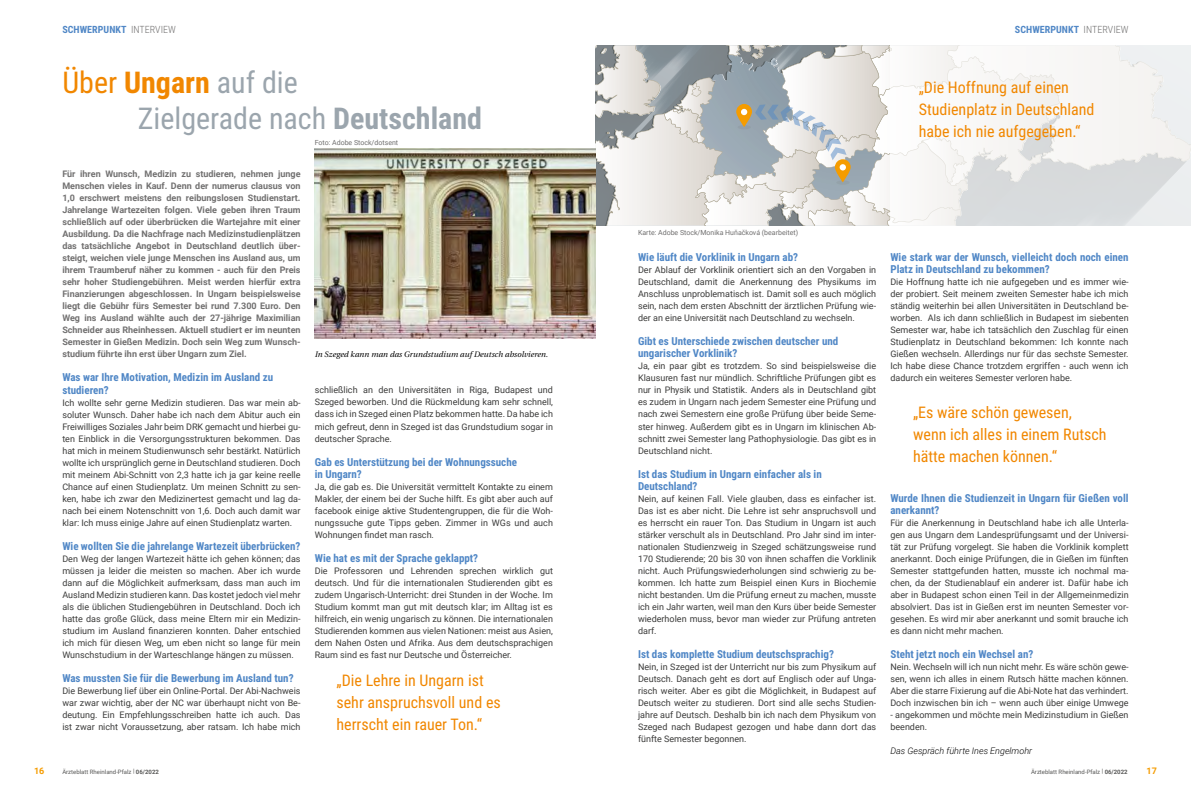
<style>
.page{position:relative;width:1191px;height:794px;background:#fff}
.page>*{position:absolute;margin:0;border:0;box-sizing:border-box;transform-origin:0 0}
.t1{font:30px/36px "Roboto Condensed";color:#9ba5ad}
.t2{font:16px/22px "Roboto Condensed";color:#f18700}
.t3{font:700 11px/12px "Roboto Condensed";color:#5087c6}
.t4{font:700 10px "Roboto Condensed";letter-spacing:.005em;color:#5087c6}
.t5{font:9px/12px "Roboto";color:#3c3c3b;text-align:justify}
.t6{font:700 9px/12px "Roboto";color:#717070;text-align:justify}
.t7{font:italic 300 9px "Roboto";color:#000}
.t8{font:700 9px "Roboto";color:#f59c00}
.t9{font:italic 8px "Linguistics Pro";letter-spacing:.005em;color:#000}
.t10{font:7px "Roboto";color:#706f6f}
.t11{font:6px "Roboto";color:#575756}
.s1{font-weight:300;color:#706f6f}
.s2{color:#f18700}
.s3{font-weight:700;color:#f18700}
.s4{font-weight:700}
</style>
<div class="page">
<svg style="left:1060px;top:45px;width:131px;height:180px;fill:#eef1f1"></svg>
<svg style="left:596px;top:45px;width:464px;height:180px"></svg>
<img style="left:315px;top:149px;width:280px;height:190px">
<p class="t4" style="left:62px;top:22px;width:115px">SCHWERPUNKT <span class="s1">INTERVIEW</span></p>
<p class="t4" style="left:1015px;top:22px;width:115px">SCHWERPUNKT <span class="s1">INTERVIEW</span></p>
<h1 class="t1" style="left:138px;top:64px;width:345px;text-indent:-76px"><span class="s2">Über</span> <span class="s3">Ungarn</span> auf die<br>Zielgerade nach <span class="s4">Deutschland</span></h1>
<p class="t6" style="left:62px;top:168px;width:240px">Für ihren Wunsch, Medizin zu studieren, nehmen junge Menschen vieles in Kauf. Denn der numerus clausus von 1,0 erschwert meistens den reibungslosen Studienstart.<br>Jahrelange Wartezeiten folgen. Viele geben ihren Traum schließlich auf oder überbrücken die Wartejahre mit einer Ausbildung. Da die Nachfrage nach Medizinstudienplätzen das tatsächliche Angebot in Deutschland deutlich über&shy;steigt, weichen viele junge Menschen ins Ausland aus, um ihrem Traumberuf näher zu kommen - auch für den Preis sehr hoher Studiengebühren. Meist werden hierfür extra Finanzierungen abgeschlossen. In Ungarn beispielsweise liegt die Gebühr fürs Semester bei rund 7.300 Euro. Den Weg ins Ausland wählte auch der 27-jährige Maximilian Schneider aus Rheinhessen. Aktuell studiert er im neunten Semester in Gießen Medizin. Doch sein Weg zum Wunsch&shy;studium führte ihn erst über Ungarn zum Ziel.</p>
<p class="t3" style="left:62px;top:371px;width:212px">Was war Ihre Motivation, Medizin im Ausland zu studieren?</p>
<p class="t5" style="left:62px;top:396px;width:240px">Ich wollte sehr gerne Medizin studieren. Das war mein ab&shy;soluter Wunsch. Daher habe ich nach dem Abitur auch ein Freiwilliges Soziales Jahr beim DRK gemacht und hierbei gu&shy;ten Einblick in die Versorgungsstrukturen bekommen. Das hat mich in meinem Studienwunsch sehr bestärkt. Natürlich wollte ich ursprünglich gerne in Deutschland studieren. Doch mit meinem Abi-Schnitt von 2,3 hatte ich ja gar keine reelle Chance auf einen Studienplatz. Um meinen Schnitt zu sen&shy;ken, habe ich zwar den Medizinertest gemacht und lag da&shy;nach bei einem Notenschnitt von 1,6. Doch auch damit war klar: Ich muss einige Jahre auf einen Studienplatz warten.</p>
<p class="t3" style="left:62px;top:539px;width:240px">Wie wollten Sie die jahrelange Wartezeit überbrücken?</p>
<p class="t5" style="left:62px;top:552px;width:240px">Den Weg der langen Wartezeit hätte ich gehen können; das müssen ja leider die meisten so machen. Aber ich wurde dann auf die Möglichkeit aufmerksam, dass man auch im Ausland Medizin studieren kann. Das kostet jedoch viel mehr als die üblichen Studiengebühren in Deutschland. Doch ich hatte das große Glück, dass meine Eltern mir ein Medizin&shy;studium im Ausland finanzieren konnten. Daher entschied ich mich für diesen Weg, um eben nicht so lange für mein Wunschstudium in der Warteschlange hängen zu müssen.</p>
<p class="t3" style="left:62px;top:671px;width:233px">Was mussten Sie für die Bewerbung im Ausland tun?</p>
<p class="t5" style="left:62px;top:684px;width:240px">Die Bewerbung lief über ein Online-Portal. Der Abi-Nachweis war zwar wichtig, aber der NC war überhaupt nicht von Be&shy;deutung. Ein Empfehlungsschreiben hatte ich auch. Das ist zwar nicht Voraussetzung, aber ratsam. Ich habe mich</p>
<h2 class="t2" style="left:918px;top:76px;width:177px">„Die Hoffnung auf einen<br>Studienplatz in Deutschland habe ich nie aufgegeben.“</h2>
<p class="t10" style="left:315px;top:138px;width:85px">Foto: Adobe Stock/dotsent</p>
<p class="t10" style="left:638px;top:227px;width:162px">Karte: Adobe Stock/Monika Huňačková (bearbeitet)</p>
<p class="t3" style="left:638px;top:251px;width:162px">Wie läuft die Vorklinik in Ungarn ab?</p>
<p class="t5" style="left:638px;top:264px;width:240px">Der Ablauf der Vorklinik orientiert sich an den Vorgaben in Deutschland, damit die Anerkennung des Physikums im Anschluss unproblematisch ist. Damit soll es auch möglich sein, nach dem ersten Abschnitt der ärztlichen Prüfung wie&shy;der an eine Universität nach Deutschland zu wechseln.</p>
<p class="t3" style="left:638px;top:335px;width:202px">Gibt es Unterschiede zwischen deutscher und ungarischer Vorklinik?</p>
<p class="t5" style="left:638px;top:360px;width:240px">Ja, ein paar gibt es trotzdem. So sind beispielsweise die Klausuren fast nur mündlich. Schriftliche Prüfungen gibt es nur in Physik und Statistik. Anders als in Deutschland gibt es zudem in Ungarn nach jedem Semester eine Prüfung und nach zwei Semestern eine große Prüfung über beide Seme&shy;ster hinweg. Außerdem gibt es in Ungarn im klinischen Ab&shy;schnitt zwei Semester lang Pathophysiologie. Das gibt es in Deutschland nicht.</p>
<p class="t3" style="left:638px;top:467px;width:185px">Ist das Studium in Ungarn einfacher als in<br>Deutschland?</p>
<p class="t5" style="left:638px;top:492px;width:240px">Nein, auf keinen Fall. Viele glauben, dass es einfacher ist.<br>Das ist es aber nicht. Die Lehre ist sehr anspruchsvoll und es herrscht ein rauer Ton. Das Studium in Ungarn ist auch stärker verschult als in Deutschland. Pro Jahr sind im inter&shy;nationalen Studienzweig in Szeged schätzungsweise rund 170 Studierende; 20 bis 30 von ihnen schaffen die Vorklinik nicht. Auch Prüfungswiederholungen sind schwierig zu be&shy;kommen. Ich hatte zum Beispiel einen Kurs in Biochemie nicht bestanden. Um die Prüfung erneut zu machen, musste ich ein Jahr warten, weil man den Kurs über beide Semester wiederholen muss, bevor man wieder zur Prüfung antreten darf.</p>
<p class="t3" style="left:638px;top:647px;width:197px">Ist das komplette Studium deutschsprachig?</p>
<p class="t5" style="left:638px;top:660px;width:240px">Nein, in Szeged ist der Unterricht nur bis zum Physikum auf Deutsch. Danach geht es dort auf Englisch oder auf Unga&shy;risch weiter. Aber es gibt die Möglichkeit, in Budapest auf Deutsch weiter zu studieren. Dort sind alle sechs Studien&shy;jahre auf Deutsch. Deshalb bin ich nach dem Physikum von Szeged nach Budapest gezogen und habe dann dort das fünfte Semester begonnen.</p>
<p class="t3" style="left:890px;top:251px;width:240px">Wie stark war der Wunsch, vielleicht doch noch einen<br>Platz in Deutschland zu bekommen?</p>
<p class="t5" style="left:890px;top:276px;width:240px">Die Hoffnung hatte ich nie aufgegeben und es immer wie&shy;der probiert. Seit meinem zweiten Semester habe ich mich ständig weiterhin bei allen Universitäten in Deutschland be&shy;worben. Als ich dann schließlich in Budapest im siebenten Semester war, habe ich tatsächlich den Zuschlag für einen Studienplatz in Deutschland bekommen: Ich konnte nach Gießen wechseln. Allerdings nur für das sechste Semester.<br>Ich habe diese Chance trotzdem ergriffen - auch wenn ich dadurch ein weiteres Semester verloren habe.</p>
<p class="t9" style="left:315px;top:348px;width:235px">In Szeged kann man das Grundstudium auf Deutsch absolvieren.</p>
<p class="t5" style="left:315px;top:384px;width:240px">schließlich an den Universitäten in Riga, Budapest und Szeged beworben. Und die Rückmeldung kam sehr schnell, dass ich in Szeged einen Platz bekommen hatte. Da habe ich mich gefreut, denn in Szeged ist das Grundstudium sogar in deutscher Sprache.</p>
<p class="t3" style="left:315px;top:455px;width:204px">Gab es Unterstützung bei der Wohnungssuche in Ungarn?</p>
<p class="t5" style="left:315px;top:480px;width:240px">Ja, die gab es. Die Universität vermittelt Kontakte zu einem Makler, der einem bei der Suche hilft. Es gibt aber auch auf facebook einige aktive Studentengruppen, die für die Woh&shy;nungssuche gute Tipps geben. Zimmer in WGs und auch Wohnungen findet man rasch.</p>
<p class="t3" style="left:315px;top:551px;width:165px">Wie hat es mit der Sprache geklappt?</p>
<p class="t5" style="left:315px;top:564px;width:240px">Die Professoren und Lehrenden sprechen wirklich gut deutsch. Und für die internationalen Studierenden gibt es zudem Ungarisch-Unterricht: drei Stunden in der Woche. Im Studium kommt man gut mit deutsch klar; im Alltag ist es hilfreich, ein wenig ungarisch zu können. Die internationalen Studierenden kommen aus vielen Nationen: meist aus Asien, dem Nahen Osten und Afrika. Aus dem deutschsprachigen Raum sind es fast nur Deutsche und Österreicher.</p>
<h2 class="t2" style="left:913px;top:400px;width:195px">„Es wäre schön gewesen, wenn ich alles in einem Rutsch hätte machen können.“</h2>
<p class="t3" style="left:890px;top:491px;width:240px">Wurde Ihnen die Studienzeit in Ungarn für Gießen voll anerkannt?</p>
<p class="t5" style="left:890px;top:516px;width:240px">Für die Anerkennung in Deutschland habe ich alle Unterla&shy;gen aus Ungarn dem Landesprüfungsamt und der Universi&shy;tät zur Prüfung vorgelegt. Sie haben die Vorklinik komplett anerkannt. Doch einige Prüfungen, die in Gießen im fünften Semester stattgefunden hatten, musste ich nochmal ma&shy;chen, da der Studienablauf ein anderer ist. Dafür habe ich aber in Budapest schon einen Teil in der Allgemeinmedizin absolviert. Das ist in Gießen erst im neunten Semester vor&shy;gesehen. Es wird mir aber anerkannt und somit brauche ich es dann nicht mehr machen.</p>
<p class="t3" style="left:890px;top:647px;width:144px">Steht jetzt noch ein Wechsel an?</p>
<p class="t5" style="left:890px;top:660px;width:240px">Nein. Wechseln will ich nun nicht mehr. Es wäre schön gewe&shy;sen, wenn ich alles in einem Rutsch hätte machen können.<br>Aber die starre Fixierung auf die Abi-Note hat das verhindert.<br>Doch inzwischen bin ich – wenn auch über einige Umwege</p>
<p class="t5" style="left:890px;top:708px;width:240px">- angekommen und möchte mein Medizinstudium in Gießen beenden.</p>
<p class="t7" style="left:890px;top:744px;width:143px">Das Gespräch führte Ines Engelmohr</p>
<h2 class="t2" style="left:336px;top:669px;width:166px">„Die Lehre in Ungarn ist sehr anspruchsvoll und es herrscht ein rauer Ton.“</h2>
<p class="t8" style="left:34px;top:764px;width:12px">16</p>
<p class="t11" style="left:62px;top:767px;width:98px">Ärzteblatt Rheinland-Pfalz | <span class="s4">06/2022</span></p>
<p class="t11" style="left:1031px;top:767px;width:98px">Ärzteblatt Rheinland-Pfalz | <span class="s4">06/2022</span></p>
<p class="t8" style="left:1146px;top:764px;width:12px">17</p>
</div>
